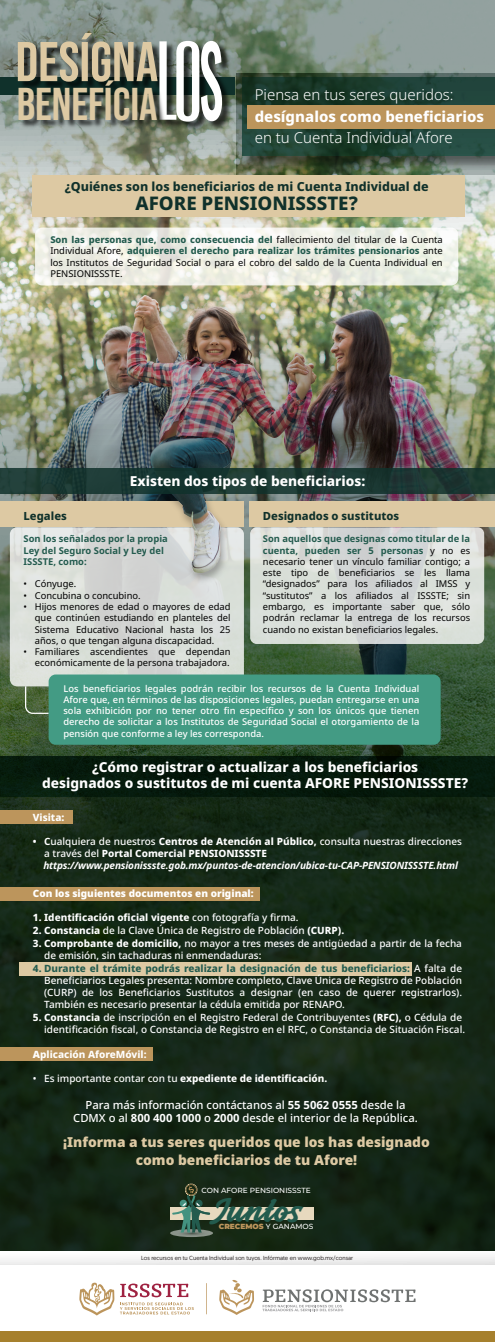
<style>
.page{position:relative;width:495px;height:1342px;background:#fff}
.page>*{position:absolute;margin:0;border:0;box-sizing:border-box;transform-origin:0 0}
.t1{font:55.88px "Bebas Neue";color:#ddc9a3}
.t2{font:45.94px "Bebas Neue";color:#ddc9a3}
.t3{font:32.69px "Mightea Mount";color:#235b4e}
.t4{font:800 18.75px "Noto Sans";color:#10312b}
.t5{font:300 15px "Noto Sans";color:#fff}
.t6{font:800 15px "Noto Sans";color:#fff}
.t7{font:800 13.75px/16.5px "Noto Sans";color:#fff;text-align:center}
.t8{font:900 13.75px/18.1px "Noto Sans";color:#ddc9a3;text-align:center}
.t9{font:800 12.5px "Noto Sans";color:#10312b}
.t10{font:500 11.25px/13.5px "Noto Sans";color:#fff;text-align:center}
.t11{font:800 11.25px "Noto Sans";color:#10312b}
.t12{font:500 10px/12px "Noto Sans";color:#fff}
.t13{font:italic 700 10px/12px "Noto Sans";letter-spacing:-.015em;color:#fff}
.t14{font:800 10px "Noto Sans";color:#fff}
.t15{font:900 10px "Noto Sans";color:#fff}
.t16{font:9.38px/11.2px "Noto Sans";color:#000;text-align:justify}
.t17{font:500 9.38px/11.2px "Noto Sans";color:#fff;text-align:justify}
.t18{font:700 9.38px/11.2px "Noto Sans";color:#235b4e}
.t19{font:500 7.44px "Montserrat";color:#fff}
.t20{font:900 7.44px "Montserrat";color:#bc955c}
.t21{font:5.94px "Geomanist";color:#2a2424}
.s1{font-weight:800;color:#235b4e}
.s2{font-weight:700;color:#235b4e}
.s3{font-weight:900}
.s4{font-style:normal}
.s5{font-weight:500;font-style:normal}
.s6{font-weight:800;font-style:normal}
.s7{font-weight:500}
.s8{font-weight:800}
.s9{font-weight:700}
.s10{font-weight:500;color:#fff}
</style>
<div class="page">
<img style="left:0;top:0;width:495px;height:756px">
<div style="left:0;top:797px;width:495px;height:462px;background:#142816"></div>
<img style="left:237px;top:74px;width:258px;height:100px">
<svg style="left:242px;top:77px;width:253px;height:79px;background:#204133"></svg>
<div style="left:247px;top:106px;width:248px;height:23px;background:#bc955c"></div>
<div style="left:32px;top:175px;width:433px;height:41px;background:#ddc9a3"></div>
<div style="left:0;top:756px;width:495px;height:41px;background:#051a0b"></div>
<div style="left:0;top:501px;width:244px;height:26px;background:#ddc9a3"></div>
<div style="left:0;top:887px;width:260px;height:13px;background:#bc955c"></div>
<div style="left:19px;top:962px;width:393px;height:13px;background:#ddc9a3"></div>
<div style="left:0;top:810px;width:72px;height:13px;background:#bc955c"></div>
<div style="left:250px;top:501px;width:245px;height:26px;background:#ddc9a3"></div>
<svg style="left:35px;top:227px;width:423px;height:58px;fill:#edefe3"></svg>
<svg style="left:10px;top:527px;width:234px;height:159px;background:#d8dcd8"></svg>
<svg style="left:24px;top:685px;width:25px;height:29px"></svg>
<div style="left:49px;top:674px;width:392px;height:70px;background:#439b84;border-radius:7px"></div>
<svg style="left:250px;top:527px;width:234px;height:117px;background:#d8dcd9"></svg>
<div style="left:0;top:1047px;width:153px;height:13px;background:#bc955c"></div>
<div style="left:0;top:78px;width:235px;height:17px;background:#10312b"></div>
<img style="left:16px;top:33px;width:153px;height:70px">
<img style="left:169px;top:41px;width:64px;height:92px">
<svg style="left:159px;top:41px;width:63px;height:81px"></svg>
<img style="left:17px;top:80px;width:152px;height:60px">
<img style="left:146px;top:466px;width:86px;height:121px">
<img style="left:154px;top:494px;width:67px;height:79px">
<div style="left:0;top:468px;width:495px;height:26px;background:#1d3933"></div>
<svg style="left:0;top:1153px;width:495px;height:111px"></svg>
<div style="left:0;top:1331px;width:495px;height:10px;background:#a6802d"></div>
<hr style="left:206px;top:1282px;width:1px;height:32px;background:#bc955c">
<svg style="left:219px;top:1280px;width:35px;height:34px"></svg>
<svg style="left:262px;top:1289px;width:154px;height:21px"></svg>
<svg style="left:79px;top:1282px;width:35px;height:33px"></svg>
<svg style="left:120px;top:1283px;width:74px;height:31px"></svg>
<h1 class="t1" style="left:16px;top:30px;width:144px">DESÍGNA</h1>
<h2 class="t2" style="left:17px;top:78px;width:142px">BENEFÍCIA</h2>
<h3 class="t5" style="left:255px;top:84px;width:200px">Piensa en tus seres queridos:</h3>
<h3 class="t6" style="left:255px;top:105px;width:231px">desígnalos como beneficiarios</h3>
<h3 class="t5" style="left:255px;top:127px;width:200px">en tu Cuenta Individual Afore</h3>
<h3 class="t9" style="left:65px;top:177px;width:365px">¿Quiénes son los beneficiarios de mi Cuenta Individual de</h3>
<h3 class="t4" style="left:135px;top:190px;width:224px">AFORE PENSIONISSSTE?</h3>
<p class="t16" style="left:50px;top:234px;width:394px"><span class="s1">Son las personas que, como consecuencia del</span> fallecimiento del titular de la Cuenta Individual Afore, <span class="s1">adquieren el derecho para realizar los trámites pensionarios</span> ante los Institutos de Seguridad Social o para el cobro del saldo de la Cuenta Individual en PENSIONISSSTE.</p>
<h3 class="t7" style="left:130px;top:473px;width:237px">Existen dos tipos de beneficiarios:</h3>
<p class="t11" style="left:263px;top:507px;width:138px">Designados o sustitutos</p>
<p class="t16" style="left:263px;top:533px;width:209px"><span class="s2">Son aquellos que designas como titular de la cuenta, pueden ser 5 personas</span> y no es necesario tener un vínculo familiar contigo; a este tipo de beneficiarios se les llama “designados” para los afiliados al IMSS y “sustitutos” a los afiliados al ISSSTE; sin embargo, es importante saber que, sólo podrán reclamar la entrega de los recursos cuando no existan beneficiarios legales.</p>
<p class="t11" style="left:24px;top:507px;width:45px">Legales</p>
<p class="t18" style="left:24px;top:533px;width:146px">Son los señalados por la propia<br>Ley del Seguro Social y Ley del<br>ISSSTE, como:</p>
<p class="t16" style="left:24px;top:578px;width:54px">• Cónyuge.</p>
<p class="t16" style="left:24px;top:590px;width:119px">• Concubina o concubino.</p>
<p class="t16" style="left:35px;top:601px;width:197px;text-indent:-11px">• Hijos menores de edad o mayores de edad que continúen estudiando en planteles del Sistema Educativo Nacional hasta los 25 años, o que tengan alguna discapacidad.</p>
<p class="t16" style="left:24px;top:646px;width:209px;text-align:right">• Familiares ascendientes que dependan económicamente de la persona trabajadora.</p>
<p class="t17" style="left:63px;top:682px;width:357px">Los beneficiarios legales podrán recibir los recursos de la Cuenta Individual Afore que, en términos de las disposiciones legales, puedan entregarse en una sola exhibición por no tener otro fin específico y son los únicos que tienen derecho de solicitar a los Institutos de Seguridad Social el otorgamiento de la pensión que conforme a ley les corresponda.</p>
<h3 class="t7" style="left:42px;top:758px;width:427px">¿Cómo registrar o actualizar a los beneficiarios<br>designados o sustitutos de mi cuenta AFORE PENSIONISSSTE?</h3>
<p class="t14" style="left:33px;top:810px;width:33px">Visita<span class="s3">:</span></p>
<p class="t13" style="left:43px;top:835px;width:420px;text-indent:-10px"><span class="s4">• C</span><span class="s5">ualquiera de nuestros</span> <span class="s6">Centros de Atención al Público,</span> <span class="s5">consulta nuestras direcciones a través del</span> <span class="s6">Portal Comercial PENSIONISSSTE </span>https://www.pensionissste.gob.mx/puntos-de-atencion/ubica-tu-CAP-PENSIONISSSTE.html</p>
<p class="t15" style="left:33px;top:885px;width:222px">Con los siguientes documentos en original:</p>
<p class="t14" style="left:33px;top:909px;width:267px">1. Identificación oficial vigente <span class="s7">con fotografía y firma.</span></p>
<p class="t12" style="left:33px;top:924px;width:313px"><span class="s8">2. Constancia</span> de la Clave Única de Registro de Población <span class="s8">(CURP).</span></p>
<p class="t12" style="left:44px;top:937px;width:419px;text-indent:-11px"><span class="s8">3. Comprobante de domicilio,</span> no mayor a tres meses de antigüedad a partir de la fecha de emisión, sin tachaduras ni enmendaduras:</p>
<p class="t12" style="left:44px;top:962px;width:419px;text-align:justify;text-indent:-11px"><span class="s1">4. Durante el trámite podrás realizar la designación de tus beneficiarios:</span> A falta de Beneficiarios Legales presenta: Nombre completo, Clave Única de Registro de Población (CURP) de los Beneficiarios Sustitutos a designar (en caso de querer registrarlos).<br>También es necesario presentar la cédula emitida por RENAPO.</p>
<p class="t12" style="left:44px;top:1011px;width:422px;text-indent:-11px"><span class="s8">5. Constancia</span> de inscripción en el Registro Federal de Contribuyentes <span class="s8">(RFC),</span> o Cédula de identificación fiscal, o Constancia de Registro en el RFC, o Constancia de Situación Fiscal.</p>
<p class="t14" style="left:33px;top:1046px;width:115px"><span class="s3">A</span>plicación AforeMóvil:</p>
<p class="t14" style="left:33px;top:1070px;width:296px"><span class="s7">• Es importante contar con tu</span> expediente de identificación.</p>
<p class="t10" style="left:73px;top:1097px;width:346px">Para más información contáctanos al <span class="s9">55 5062 0555</span> desde la<br>CDMX o al <span class="s9">800 400 1000</span> o <span class="s9">2000</span> desde el interior de la República.</p>
<h3 class="t8" style="left:63px;top:1132px;width:368px">¡Informa a tus seres queridos que los has designado como beneficiarios de tu Afore!</h3>
<p class="t19" style="left:201px;top:1185px;width:111px">CON AFORE PENSIONISSSTE</p>
<h3 class="t3" style="left:209px;top:1190px;width:94px">Juntos</h3>
<p class="t20" style="left:219px;top:1220px;width:96px">CRECEMOS <span class="s10">Y GANAMOS</span></p>
<p class="t21" style="left:141px;top:1253px;width:213px">Los recursos en tu Cuenta Individual son tuyos. Infórmate en www.gob.mx/consar</p>
</div>
